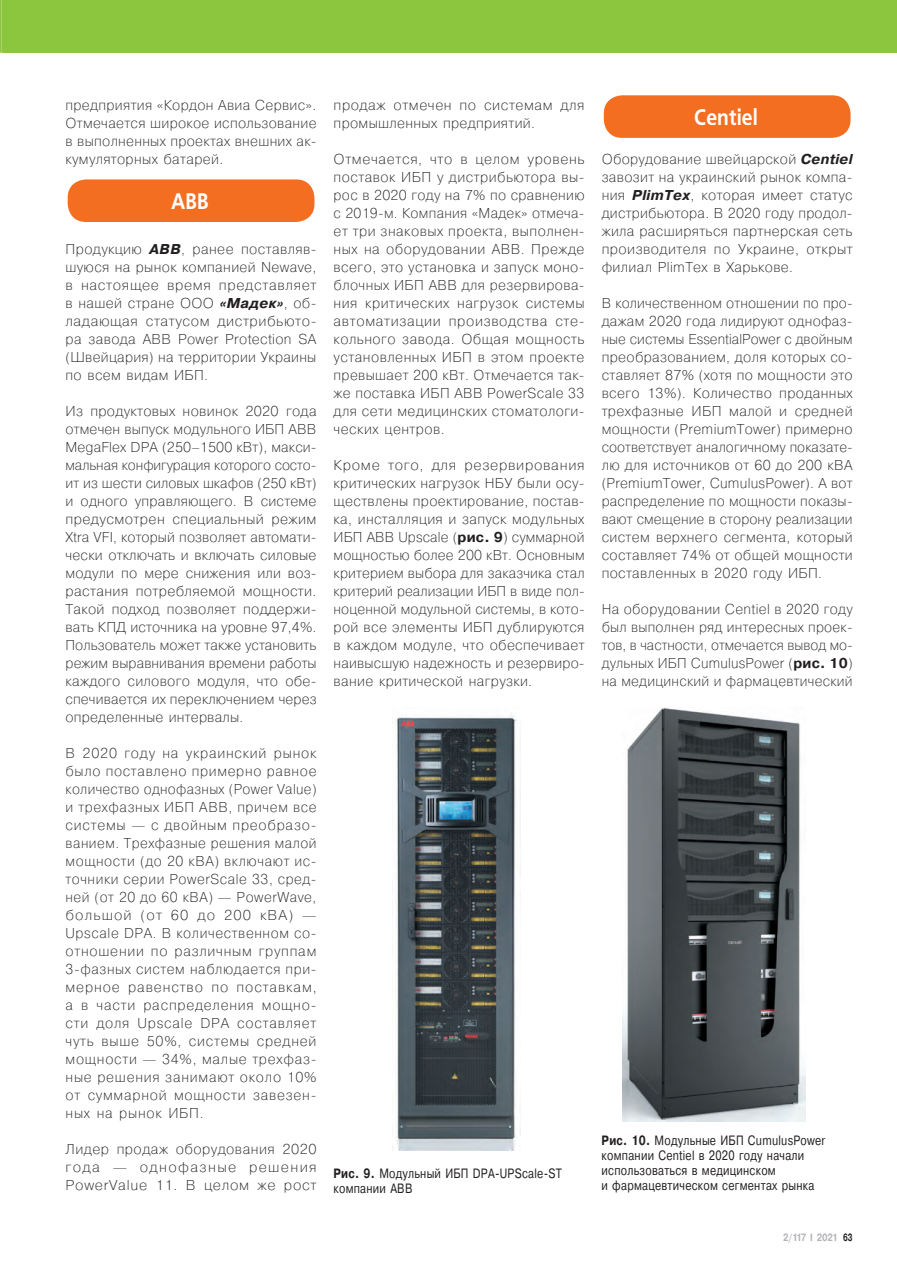
<style>
.page{position:relative;width:897px;height:1267px;background:#fff}
.page>*{position:absolute;margin:0;border:0;box-sizing:border-box;transform-origin:0 0}
.t1{font:600 22.5px "Free Set";letter-spacing:.005em;color:#fff;scale:.85 1}
.t2{font:200 14.25px/18px "Pragmatica";letter-spacing:.025em;color:#231f20;text-align:justify}
.t3{font:13.5px/15px "Pragmatica";letter-spacing:.025em;color:#231f20;scale:.8 1}
.t4{font:700 10.5px "Pragmatica";letter-spacing:-.045em;color:#b2b3b7;scale:.8 1}
.s1{font-weight:700;font-style:italic}
.s2{font-weight:700}
.s3{color:#231f20}
</style>
<div class="page">
<div style="left:2px;top:0;width:894px;height:53px;background:#8bc63e"></div>
<div style="left:68px;top:179px;width:246px;height:43px;background:#f36e21;border-radius:18px"></div>
<div style="left:603px;top:95px;width:247px;height:43px;background:#f36e21;border-radius:18px"></div>
<img style="left:392px;top:715px;width:124px;height:435px">
<img style="left:622px;top:707px;width:183px;height:414px">
<svg style="left:0;top:0;width:2px;height:53px"></svg>
<p class="t2" style="left:66px;top:95px;width:253px">предприятия «Кордон Авиа Сервис».<br>Отмечается широкое использование в выполненных проектах внешних ак&shy;кумуляторных батарей.</p>
<h1 class="t1" style="left:171px;top:188px;width:46px">ABB</h1>
<p class="t2" style="left:66px;top:239px;width:252px">Продукцию <span class="s1">ABB</span>, ранее поставляв&shy;шуюся на рынок компанией Newave, в настоящее время представляет в нашей стране ООО <span class="s1">«Мадек»</span>, об&shy;ладающая статусом дистрибьюто&shy;ра завода ABB Power Protection SA (Швейцария) на территории Украины по всем видам ИБП.</p>
<p class="t2" style="left:66px;top:401px;width:253px">Из продуктовых новинок 2020 года отмечен выпуск модульного ИБП АВВ MegaFlex DPA (250–1500 кВт), макси&shy;мальная конфигурация которого состо&shy;ит из шести силовых шкафов (250 кВт) и одного управляющего. В системе предусмотрен специальный режим Xtra VFI, который позволяет автомати&shy;чески отключать и включать силовые модули по мере снижения или воз&shy;растания потребляемой мощности.<br>Такой подход позволяет поддержи&shy;вать КПД источника на уровне 97,4%.<br>Пользователь может также установить режим выравнивания времени работы каждого силового модуля, что обе&shy;спечивается их переключением через определенные интервалы.</p>
<p class="t2" style="left:66px;top:743px;width:252px">В 2020 году на украинский рынок было поставлено примерно равное количество однофазных (Power Value) и трехфазных ИБП ABB, причем все системы — с двойным преобразо&shy;ванием. Трехфазные решения малой мощности (до 20 кВА) включают ис&shy;точники серии PowerScale 33, сред&shy;ней (от 20 до 60 кВА) — PowerWave, большой (от 60 до 200 кВА) — Upscale DPA. В количественном со&shy;отношении по различным группам 3-фазных систем наблюдается при&shy;мерное равенство по поставкам, а в части распределения мощно&shy;сти доля Upscale DPA составляет чуть выше 50%, системы средней мощности — 34%, малые трехфаз&shy;ные решения занимают около 10% от суммарной мощности завезен&shy;ных на рынок ИБП.</p>
<p class="t2" style="left:66px;top:1139px;width:252px">Лидер продаж оборудования 2020 года — однофазные решения PowerValue 11. В целом же рост</p>
<p class="t2" style="left:333px;top:95px;width:252px">продаж отмечен по системам для промышленных предприятий.</p>
<p class="t2" style="left:333px;top:149px;width:252px">Отмечается, что в целом уровень поставок ИБП у дистрибьютора вы&shy;рос в 2020 году на 7% по сравнению с 2019-м. Компания «Мадек» отмеча&shy;ет три знаковых проекта, выполнен&shy;ных на оборудовании ABB. Прежде всего, это установка и запуск моно&shy;блочных ИБП АВВ для резервирова&shy;ния критических нагрузок системы автоматизации производства сте&shy;кольного завода. Общая мощность установленных ИБП в этом проекте превышает 200 кВт. Отмечается так&shy;же поставка ИБП АВВ PowerScale 33 для сети медицинских стоматологи&shy;ческих центров.</p>
<p class="t2" style="left:333px;top:455px;width:252px">Кроме того, для резервирования критических нагрузок НБУ были осу&shy;ществлены проектирование, постав&shy;ка, инсталляция и запуск модульных ИБП АВВ Upscale (<span class="s2">рис. 9</span>) суммарной мощностью более 200 кВт. Основным критерием выбора для заказчика стал критерий реализации ИБП в виде пол&shy;ноценной модульной системы, в кото&shy;рой все элементы ИБП дублируются в каждом модуле, что обеспечивает наивысшую надежность и резервиро&shy;вание критической нагрузки.</p>
<p class="t3" style="left:333px;top:1165px;width:287px"><span class="s2">Рис. 9.</span> Модульный ИБП DPA-UPScale-ST компании ABB</p>
<h1 class="t1" style="left:694px;top:104px;width:76px">Centiel</h1>
<p class="t2" style="left:601px;top:149px;width:252px">Оборудование швейцарской <span class="s1">Centiel </span>завозит на украинский рынок компа&shy;ния <span class="s1">PlimTex</span>, которая имеет статус дистрибьютора. В 2020 году продол&shy;жила расширяться партнерская сеть производителя по Украине, открыт филиал PlimTex в Харькове.</p>
<p class="t2" style="left:601px;top:293px;width:252px">В количественном отношении по про&shy;дажам 2020 года лидируют однофаз&shy;ные системы EssentialPower с двойным преобразованием, доля которых со&shy;ставляет 87% (хотя по мощности это всего 13%). Количество проданных трехфазные ИБП малой и средней мощности (PremiumTower) примерно соответствует аналогичному показате&shy;лю для источников от 60 до 200 кВА (PremiumTower, CumulusPower). А вот распределение по мощности показы&shy;вают смещение в сторону реализации систем верхнего сегмента, который составляет 74% от общей мощности поставленных в 2020 году ИБП.</p>
<p class="t2" style="left:601px;top:599px;width:252px">На оборудовании Centiel в 2020 году был выполнен ряд интересных проек&shy;тов, в частности, отмечается вывод мо&shy;дульных ИБП CumulusPower (<span class="s2">рис. 10</span>) на медицинский и фармацевтический</p>
<p class="t3" style="left:601px;top:1133px;width:281px"><span class="s2">Рис. 10.</span> Модульные ИБП CumulusPower компании Centiel в 2020 году начали использоваться в медицинском<br>и фармацевтическом сегментах рынка</p>
<p class="t4" style="left:783px;top:1230px;width:88px">2/117 I 2021 <span class="s3">63</span></p>
</div>
